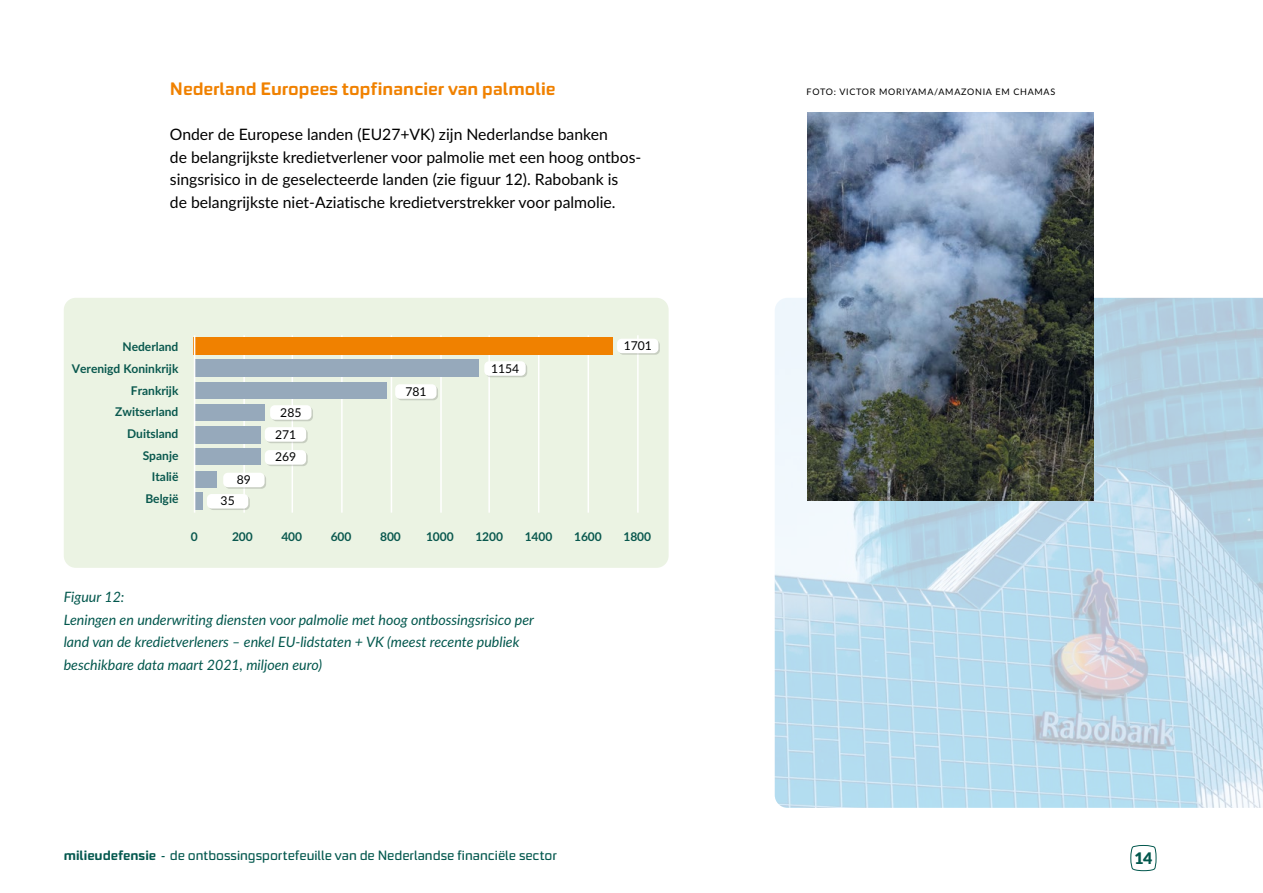
<style>
.page{position:relative;width:1263px;height:893px;background:#fff}
.page>*{position:absolute;margin:0;border:0;box-sizing:border-box;transform-origin:0 0}
.t1{font:700 18px "Taca Pro";color:#f08100}
.t2{font:900 16.05px "Lato";color:#02574d}
.t3{font:15.75px/22.5px "Lato";color:#000}
.t4{font:italic 14.25px/22.5px "Lato";color:#02574d}
.t5{font:13.5px "Taca Pro";color:#02574d}
.t6{font:12.15px/22.5px "Lato";color:#010202;text-align:center}
.t7{font:700 12px/21.8px "Lato";color:#09584e;text-align:right}
.t8{font:9px "Lato";letter-spacing:.08em;color:#000}
.s1{font-weight:700}
</style>
<div class="page">
<div style="left:64px;top:298px;width:605px;height:270px;background:#ebf3e3;border-radius:12px"></div>
<hr style="left:243px;top:335px;width:2px;height:178px;background:#fff">
<hr style="left:292px;top:335px;width:1px;height:178px;background:#fff">
<hr style="left:341px;top:335px;width:2px;height:178px;background:#fff">
<hr style="left:391px;top:335px;width:1px;height:178px;background:#fff">
<hr style="left:440px;top:335px;width:2px;height:178px;background:#fff">
<hr style="left:488px;top:335px;width:2px;height:178px;background:#fff">
<hr style="left:538px;top:335px;width:1px;height:178px;background:#fff">
<hr style="left:587px;top:335px;width:2px;height:178px;background:#fff">
<hr style="left:637px;top:335px;width:2px;height:178px;background:#fff">
<div style="left:194px;top:337px;width:419px;height:18px;background:#f08100"></div>
<div style="left:194px;top:360px;width:284px;height:17px;background:#96a9bb"></div>
<div style="left:194px;top:382px;width:192px;height:17px;background:#96a9bb"></div>
<div style="left:194px;top:404px;width:71px;height:17px;background:#96a9bb"></div>
<div style="left:194px;top:426px;width:66px;height:18px;background:#96a9bb"></div>
<div style="left:194px;top:448px;width:66px;height:17px;background:#96a9bb"></div>
<div style="left:194px;top:471px;width:23px;height:17px;background:#96a9bb"></div>
<svg style="left:195px;top:492px;width:7px;height:18px"></svg>
<hr style="left:194px;top:335px;width:1px;height:178px;background:#fff">
<svg style="left:619px;top:340px;width:41px;height:15px"></svg>
<div style="left:617px;top:339px;width:41px;height:14px;background:#fff;border-radius:5px"></div>
<div style="left:486px;top:363px;width:41px;height:14px;background:#c9d0c3;border-radius:5px"></div>
<div style="left:484px;top:361px;width:42px;height:15px;background:#fff;border-radius:5px"></div>
<svg style="left:397px;top:386px;width:41px;height:14px"></svg>
<div style="left:395px;top:384px;width:41px;height:15px;background:#fff;border-radius:5px"></div>
<svg style="left:272px;top:407px;width:41px;height:14px"></svg>
<div style="left:270px;top:405px;width:41px;height:15px;background:#fff;border-radius:5px"></div>
<svg style="left:266px;top:429px;width:42px;height:14px"></svg>
<div style="left:265px;top:427px;width:41px;height:15px;background:#fff;border-radius:5px"></div>
<div style="left:266px;top:452px;width:42px;height:14px;background:#ced4c9;border-radius:5px"></div>
<div style="left:265px;top:450px;width:41px;height:15px;background:#fff;border-radius:5px"></div>
<svg style="left:225px;top:474px;width:41px;height:15px"></svg>
<div style="left:223px;top:473px;width:42px;height:14px;background:#fff;border-radius:5px"></div>
<svg style="left:208px;top:496px;width:42px;height:14px"></svg>
<div style="left:207px;top:494px;width:41px;height:14px;background:#fff;border-radius:5px"></div>
<img style="left:775px;top:298px;width:488px;height:510px">
<img style="left:807px;top:113px;width:287px;height:387px">
<svg style="left:1130px;top:845px;width:27px;height:26px"></svg>
<p class="t1" style="left:170px;top:76px;width:387px">Nederland Europees topfinancier van palmolie</p>
<p class="t3" style="left:170px;top:123px;width:473px">Onder de Europese landen (EU27+VK) zijn Nederlandse banken<br>de belangrijkste kredietverlener voor palmolie met een hoog ontbos&shy;singsrisico in de geselecteerde landen (zie figuur 12). Rabobank is<br>de belangrijkste niet-Aziatische kredietverstrekker voor palmolie.</p>
<p class="t7" style="left:72px;top:336px;width:108px">Nederland<br>Verenigd Koninkrijk<br>Frankrijk<br>Zwitserland<br>Duitsland<br>Spanje<br>Italië<br>België</p>
<p class="t6" style="left:624px;top:334px;width:30px">1701</p>
<p class="t6" style="left:491px;top:356px;width:30px">1154</p>
<p class="t6" style="left:405px;top:379px;width:23px">781</p>
<p class="t6" style="left:275px;top:400px;width:28px">285<br>271<br>269</p>
<p class="t6" style="left:237px;top:468px;width:16px">89</p>
<p class="t6" style="left:221px;top:489px;width:16px">35</p>
<p class="t7" style="left:191px;top:525px;width:8px">0</p>
<p class="t7" style="left:232px;top:525px;width:22px">200</p>
<p class="t7" style="left:281px;top:525px;width:22px">400</p>
<p class="t7" style="left:331px;top:525px;width:22px">600</p>
<p class="t7" style="left:380px;top:525px;width:22px">800</p>
<p class="t7" style="left:426px;top:525px;width:29px">1000</p>
<p class="t7" style="left:475px;top:525px;width:29px">1200</p>
<p class="t7" style="left:525px;top:525px;width:29px">1400</p>
<p class="t7" style="left:574px;top:525px;width:29px">1600</p>
<p class="t7" style="left:623px;top:525px;width:29px">1800</p>
<p class="t4" style="left:64px;top:585px;width:472px">Figuur 12:<br>Leningen en underwriting diensten voor palmolie met hoog ontbossingsrisico per land van de kredietverleners – enkel EU-lidstaten + VK (meest recente publiek beschikbare data maart 2021, miljoen euro)</p>
<p class="t8" style="left:807px;top:86px;width:250px">FOTO: VICTOR MORIYAMA/AMAZONIA EM CHAMAS</p>
<p class="t5" style="left:64px;top:847px;width:495px"><span class="s1">milieudefensie</span> - de ontbossingsportefeuille van de Nederlandse financiële sector</p>
<p class="t2" style="left:1134px;top:846px;width:19px">14</p>
</div>
